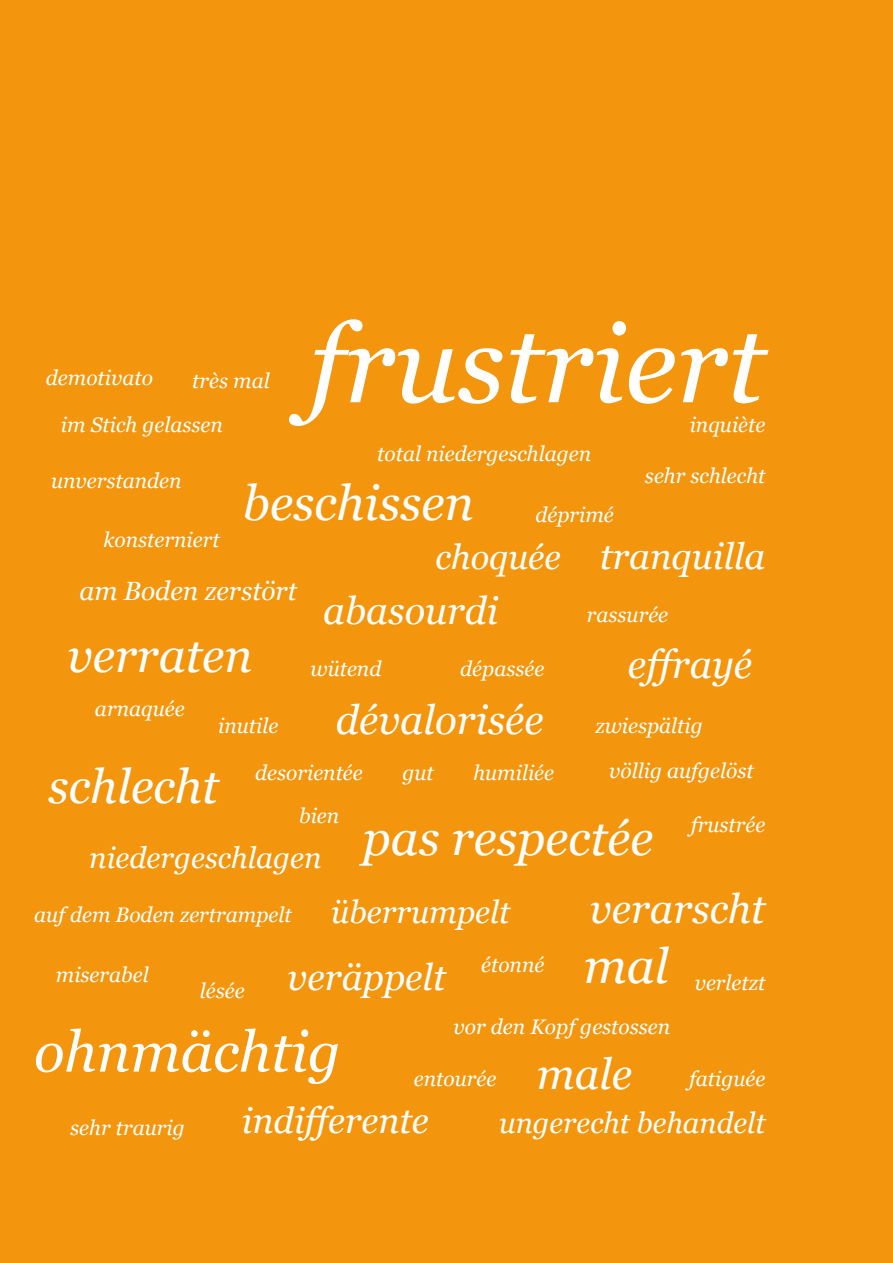
<style>
.page{position:relative;width:893px;height:1263px;background:#f4960d}
.page>*{position:absolute;margin:0;border:0;box-sizing:border-box;transform-origin:0 0}
.t1{font:italic 109.65px "Georgia";color:#fff}
.t2{font:italic 57px "Georgia";color:#fff}
.t3{font:italic 49.2px "Georgia";color:#fff}
.t4{font:italic 48.75px "Georgia";color:#fff}
.t5{font:italic 48.6px "Georgia";color:#fff}
.t6{font:italic 47.85px "Georgia";color:#fff}
.t7{font:italic 47.25px "Georgia";color:#fff}
.t8{font:italic 43.05px "Georgia";color:#fff}
.t9{font:italic 40.8px "Georgia";color:#fff}
.t10{font:italic 40.65px "Georgia";color:#fff}
.t11{font:italic 38.85px "Georgia";color:#fff}
.t12{font:italic 38.25px "Georgia";color:#fff}
.t13{font:italic 36.75px "Georgia";color:#fff}
.t14{font:italic 36.45px "Georgia";color:#fff}
.t15{font:italic 35.7px "Georgia";color:#fff}
.t16{font:italic 34.65px "Georgia";color:#fff}
.t17{font:italic 31.65px "Georgia";color:#fff}
.t18{font:italic 29.55px "Georgia";color:#fff}
.t19{font:italic 28.95px "Georgia";color:#fff}
.t20{font:italic 26.4px "Georgia";color:#fff}
.t21{font:italic 21px "Georgia";color:#fff}
</style>
<div class="page">
<p class="t21" style="left:46px;top:370px;width:109px">demotivato</p>
<p class="t21" style="left:192px;top:372px;width:79px">très mal</p>
<p class="t21" style="left:61px;top:416px;width:163px">im Stich gelassen</p>
<h1 class="t1" style="left:308px;top:319px;width:458px">frustriert</h1>
<p class="t21" style="left:690px;top:416px;width:77px">inquiète</p>
<p class="t21" style="left:51px;top:472px;width:132px">unverstanden</p>
<p class="t21" style="left:103px;top:531px;width:118px">konsterniert</p>
<p class="t21" style="left:377px;top:445px;width:215px">total niedergeschlagen</p>
<h3 class="t3" style="left:243px;top:483px;width:232px">beschissen</h3>
<p class="t21" style="left:535px;top:506px;width:80px">déprimé</p>
<p class="t21" style="left:645px;top:467px;width:122px">sehr schlecht</p>
<h3 class="t16" style="left:435px;top:543px;width:127px">choquée</h3>
<h3 class="t14" style="left:600px;top:541px;width:167px">tranquilla</h3>
<p class="t20" style="left:79px;top:580px;width:219px">am Boden zerstört</p>
<h3 class="t7" style="left:67px;top:637px;width:186px">verraten</h3>
<p class="t21" style="left:95px;top:700px;width:91px">arnaquée</p>
<p class="t21" style="left:218px;top:717px;width:62px">inutile</p>
<h3 class="t12" style="left:323px;top:595px;width:177px">abasourdi</h3>
<p class="t21" style="left:310px;top:660px;width:73px">wütend</p>
<p class="t21" style="left:460px;top:660px;width:86px">dépassée</p>
<h3 class="t10" style="left:336px;top:703px;width:209px">dévalorisée</h3>
<h3 class="t6" style="left:48px;top:767px;width:172px">schlecht</h3>
<p class="t21" style="left:255px;top:764px;width:109px">desorientée</p>
<p class="t21" style="left:402px;top:764px;width:33px">gut</p>
<p class="t21" style="left:473px;top:764px;width:82px">humiliée</p>
<p class="t21" style="left:587px;top:606px;width:83px">rassurée</p>
<h3 class="t11" style="left:628px;top:636px;width:126px">effrayé</h3>
<p class="t21" style="left:595px;top:717px;width:109px">zwiespältig</p>
<p class="t21" style="left:609px;top:762px;width:146px">völlig aufgelöst</p>
<p class="t21" style="left:299px;top:807px;width:42px">bien</p>
<h3 class="t18" style="left:89px;top:846px;width:234px">niedergeschlagen</h3>
<h3 class="t5" style="left:363px;top:818px;width:292px">pas respectée</h3>
<p class="t21" style="left:691px;top:816px;width:76px">frustrée</p>
<p class="t21" style="left:34px;top:906px;width:259px">auf dem Boden zertrampelt</p>
<h3 class="t17" style="left:331px;top:899px;width:181px">überrumpelt</h3>
<p class="t21" style="left:56px;top:966px;width:94px">miserabel</p>
<p class="t21" style="left:200px;top:982px;width:46px">lésée</p>
<h3 class="t13" style="left:288px;top:962px;width:160px">veräppelt</h3>
<p class="t21" style="left:481px;top:956px;width:65px">étonné</p>
<h3 class="t9" style="left:590px;top:892px;width:177px">verarscht</h3>
<h3 class="t4" style="left:584px;top:946px;width:86px">mal</h3>
<p class="t21" style="left:695px;top:974px;width:72px">verletzt</p>
<h2 class="t2" style="left:34px;top:1028px;width:308px">ohnmächtig</h2>
<p class="t21" style="left:454px;top:1018px;width:218px">vor den Kopf gestossen</p>
<p class="t21" style="left:414px;top:1070px;width:84px">entourée</p>
<h3 class="t8" style="left:537px;top:1057px;width:97px">male</h3>
<p class="t21" style="left:689px;top:1070px;width:78px">fatiguée</p>
<p class="t21" style="left:70px;top:1119px;width:116px">sehr traurig</p>
<h3 class="t15" style="left:242px;top:1095px;width:188px">indifferente</h3>
<h3 class="t19" style="left:499px;top:1111px;width:268px">ungerecht behandelt</h3>
</div>
